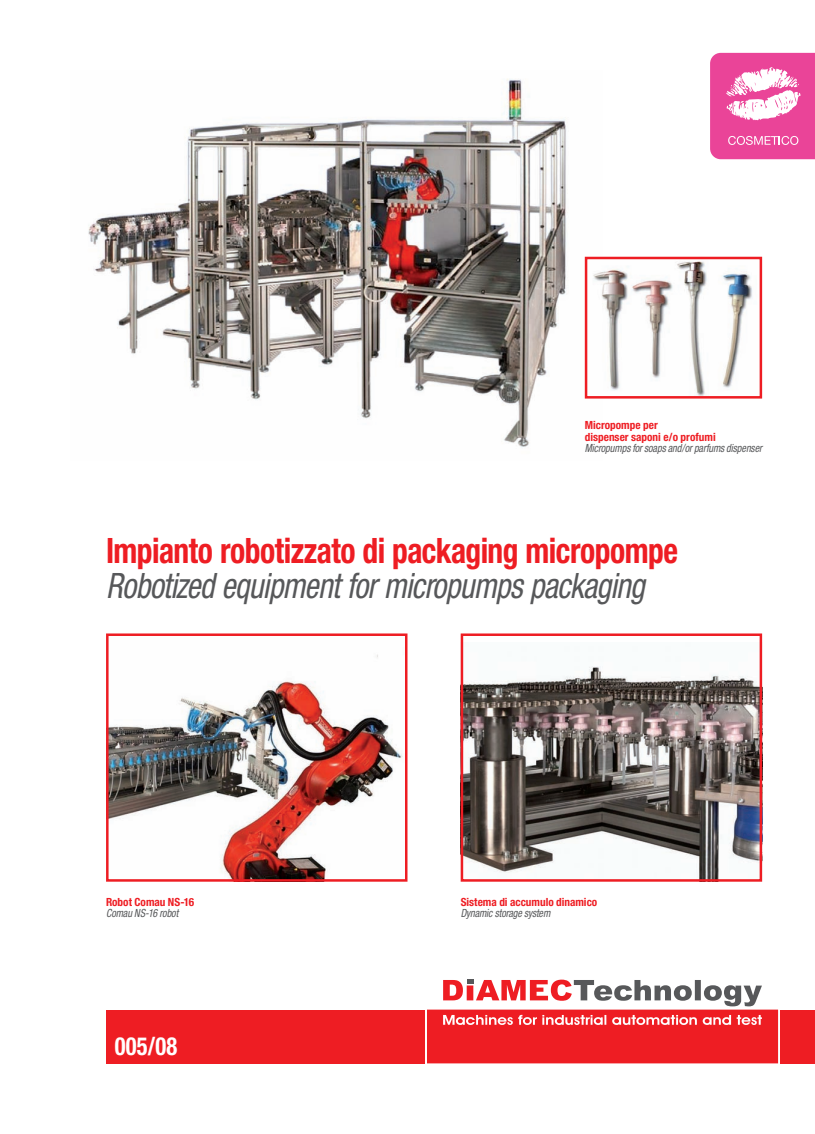
<style>
.page{position:relative;width:815px;height:1134px;background:#fff}
.page>*{position:absolute;margin:0;border:0;box-sizing:border-box;transform-origin:0 0}
.t1{font:700 condensed 35px "Helvetica Neue";letter-spacing:-.015em;color:#ee1d23;scale:.9 1}
.t2{font:italic condensed 35px "Helvetica Neue";letter-spacing:-.02em;color:#57585a;scale:.9 1}
.t3{font:700 condensed 25px "Helvetica Neue";color:#fff;scale:.9 1}
.t4{font:700 condensed 11.25px/11.2px "Helvetica Neue";color:#ee1d23}
.t5{font:italic condensed 11.25px "Helvetica Neue";letter-spacing:-.01em;color:#57585a;scale:.9 1}
</style>
<div class="page">
<div style="left:106px;top:1009px;width:708px;height:54px;background:#ee1d23"></div>
<div style="left:425px;top:976px;width:354px;height:88px;background:#fff"></div>
<svg style="left:427px;top:979px;width:350px;height:84px"></svg>
<img style="left:88px;top:79px;width:514px;height:369px">
<img style="left:587px;top:260px;width:166px;height:135px">
<div style="left:584px;top:257px;width:177px;height:141px;border:2px solid #ee1d23"></div>
<img style="left:109px;top:654px;width:294px;height:224px">
<div style="left:106px;top:633px;width:301px;height:248px;border:2px solid #ee1d23"></div>
<img style="left:463px;top:642px;width:295px;height:236px">
<div style="left:460px;top:633px;width:301px;height:248px;border:2px solid #ee1d23"></div>
<svg style="left:710px;top:53px;width:104px;height:106px"></svg>
<p class="t4" style="left:584px;top:419px;width:132px">Micropompe per<br>dispenser saponi e/o profumi</p>
<p class="t5" style="left:584px;top:441px;width:198px">Micropumps for soaps and/or parfums dispenser</p>
<h1 class="t1" style="left:106px;top:529px;width:637px">Impianto robotizzato di packaging micropompe</h1>
<h1 class="t2" style="left:106px;top:565px;width:600px">Robotized equipment for micropumps packaging</h1>
<p class="t4" style="left:106px;top:895px;width:90px">Robot Comau NS-16</p>
<p class="t5" style="left:106px;top:906px;width:82px">Comau NS-16 robot</p>
<h2 class="t3" style="left:115px;top:1030px;width:71px">005/08</h2>
<p class="t4" style="left:460px;top:895px;width:138px">Sistema di accumulo dinamico</p>
<p class="t5" style="left:460px;top:906px;width:101px">Dynamic storage system</p>
</div>
